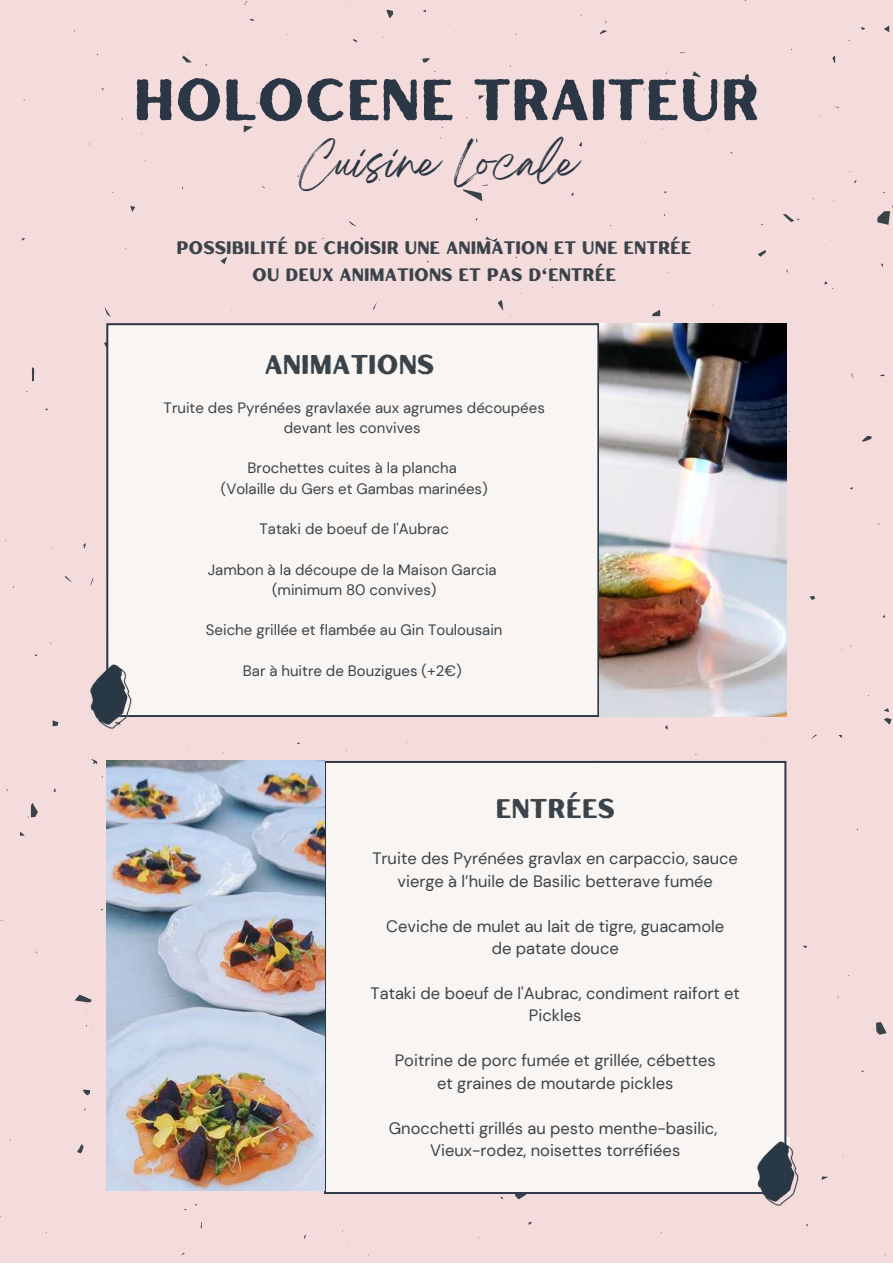
<style>
.page{position:relative;width:893px;height:1264px;background:#fff}
.page>*{position:absolute;margin:0;border:0;box-sizing:border-box;transform-origin:0 0}
.t1{font:57.9px "Hertical Sans Rough";color:#2b3745}
.t2{font:37.5px "Breathing";color:#2b3745}
.t3{font:27px "Hertical Sans Rough";color:#3b434a}
.t4{font:18px/27px "Hertical Sans Rough";color:#3b434a;text-align:center}
.t5{font:16.5px/22.5px "DM Sans";color:#3b434a;text-align:center}
.t6{font:15px/20.2px "DM Sans";color:#3b434a;text-align:center}
</style>
<div class="page">
<div style="left:0;top:0;width:892px;height:1262px;background:#f4dcdc"></div>
<svg style="left:65px;top:575px;width:7px;height:7px"></svg>
<svg style="left:82px;top:543px;width:4px;height:5px"></svg>
<svg style="left:77px;top:1144px;width:7px;height:9px"></svg>
<svg style="left:485px;top:237px;width:12px;height:5px"></svg>
<svg style="left:832px;top:56px;width:3px;height:7px"></svg>
<svg style="left:373px;top:302px;width:4px;height:8px"></svg>
<svg style="left:75px;top:994px;width:17px;height:9px"></svg>
<svg style="left:130px;top:206px;width:5px;height:6px"></svg>
<svg style="left:82px;top:1089px;width:8px;height:6px"></svg>
<svg style="left:692px;top:71px;width:8px;height:6px"></svg>
<svg style="left:862px;top:436px;width:9px;height:6px"></svg>
<svg style="left:32px;top:367px;width:2px;height:14px"></svg>
<svg style="left:821px;top:1176px;width:7px;height:3px"></svg>
<svg style="left:498px;top:300px;width:5px;height:11px"></svg>
<svg style="left:872px;top:1022px;width:14px;height:12px"></svg>
<svg style="left:463px;top:184px;width:25px;height:17px"></svg>
<svg style="left:884px;top:718px;width:7px;height:6px"></svg>
<svg style="left:652px;top:309px;width:8px;height:7px"></svg>
<svg style="left:478px;top:95px;width:6px;height:5px"></svg>
<svg style="left:53px;top:720px;width:5px;height:6px"></svg>
<svg style="left:422px;top:58px;width:8px;height:5px"></svg>
<svg style="left:349px;top:221px;width:7px;height:5px"></svg>
<svg style="left:91px;top:759px;width:6px;height:5px"></svg>
<svg style="left:802px;top:945px;width:5px;height:3px"></svg>
<svg style="left:244px;top:126px;width:9px;height:7px"></svg>
<svg style="left:884px;top:25px;width:5px;height:7px"></svg>
<svg style="left:515px;top:1193px;width:11px;height:6px"></svg>
<svg style="left:386px;top:10px;width:7px;height:8px"></svg>
<svg style="left:104px;top:307px;width:7px;height:14px"></svg>
<svg style="left:824px;top:281px;width:9px;height:8px"></svg>
<svg style="left:783px;top:214px;width:16px;height:8px"></svg>
<svg style="left:599px;top:30px;width:8px;height:10px"></svg>
<svg style="left:90px;top:578px;width:4px;height:8px"></svg>
<svg style="left:883px;top:708px;width:6px;height:4px"></svg>
<svg style="left:220px;top:257px;width:7px;height:7px"></svg>
<svg style="left:757px;top:250px;width:9px;height:7px"></svg>
<svg style="left:182px;top:53px;width:10px;height:10px"></svg>
<svg style="left:877px;top:205px;width:16px;height:20px"></svg>
<svg style="left:809px;top:596px;width:6px;height:4px"></svg>
<svg style="left:28px;top:803px;width:10px;height:14px"></svg>
<svg style="left:744px;top:74px;width:4px;height:7px"></svg>
<div style="left:324px;top:761px;width:462px;height:432px;background:#f8f5f2"></div>
<img style="left:756px;top:1138px;width:43px;height:68px">
<img style="left:106px;top:761px;width:218px;height:429px">
<div style="left:106px;top:323px;width:493px;height:394px;background:#f8f5f2"></div>
<img style="left:90px;top:661px;width:44px;height:68px">
<img style="left:599px;top:323px;width:187px;height:393px">
<h1 class="t1" style="left:133px;top:60px;width:628px">HOLOCENE TRAITEUR</h1>
<h2 class="t2" style="left:299px;top:151px;width:280px">Cuisine Locale</h2>
<p class="t4" style="left:177px;top:234px;width:516px">POSSIBILITÉ DE CHOISIR UNE ANIMATION ET UNE ENTRÉE<br>OU DEUX ANIMATIONS ET PAS D'ENTRÉE</p>
<h3 class="t3" style="left:264px;top:346px;width:171px">ANIMATIONS</h3>
<p class="t6" style="left:164px;top:397px;width:382px">Truite des Pyrénées gravlaxée aux agrumes découpées devant les convives</p>
<p class="t6" style="left:221px;top:458px;width:268px">Brochettes cuites à la plancha (Volaille du Gers et Gambas marinées)</p>
<p class="t6" style="left:259px;top:519px;width:191px">Tataki de boeuf de l'Aubrac</p>
<p class="t6" style="left:208px;top:559px;width:290px">Jambon à la découpe de la Maison Garcia (minimum 80 convives)</p>
<p class="t6" style="left:206px;top:620px;width:298px">Seiche grillée et flambée au Gin Toulousain</p>
<p class="t6" style="left:243px;top:660px;width:220px">Bar à huitre de Bouzigues (+2€)</p>
<h3 class="t3" style="left:495px;top:789px;width:121px">ENTRÉES</h3>
<p class="t5" style="left:372px;top:847px;width:367px">Truite des Pyrénées gravlax en carpaccio, sauce vierge à l’huile de Basilic betterave fumée</p>
<p class="t5" style="left:386px;top:914px;width:339px">Ceviche de mulet au lait de tigre, guacamole de patate douce</p>
<p class="t5" style="left:370px;top:982px;width:371px">Tataki de boeuf de l'Aubrac, condiment raifort et<br>Pickles</p>
<p class="t5" style="left:395px;top:1049px;width:322px">Poitrine de porc fumée et grillée, cébettes et graines de moutarde pickles</p>
<p class="t5" style="left:389px;top:1117px;width:330px">Gnocchetti grillés au pesto menthe-basilic,<br>Vieux-rodez, noisettes torréfiées</p>
<p class="t5" style="left:468px;top:846px;width:150px">Entremet individuel</p>
</div>
